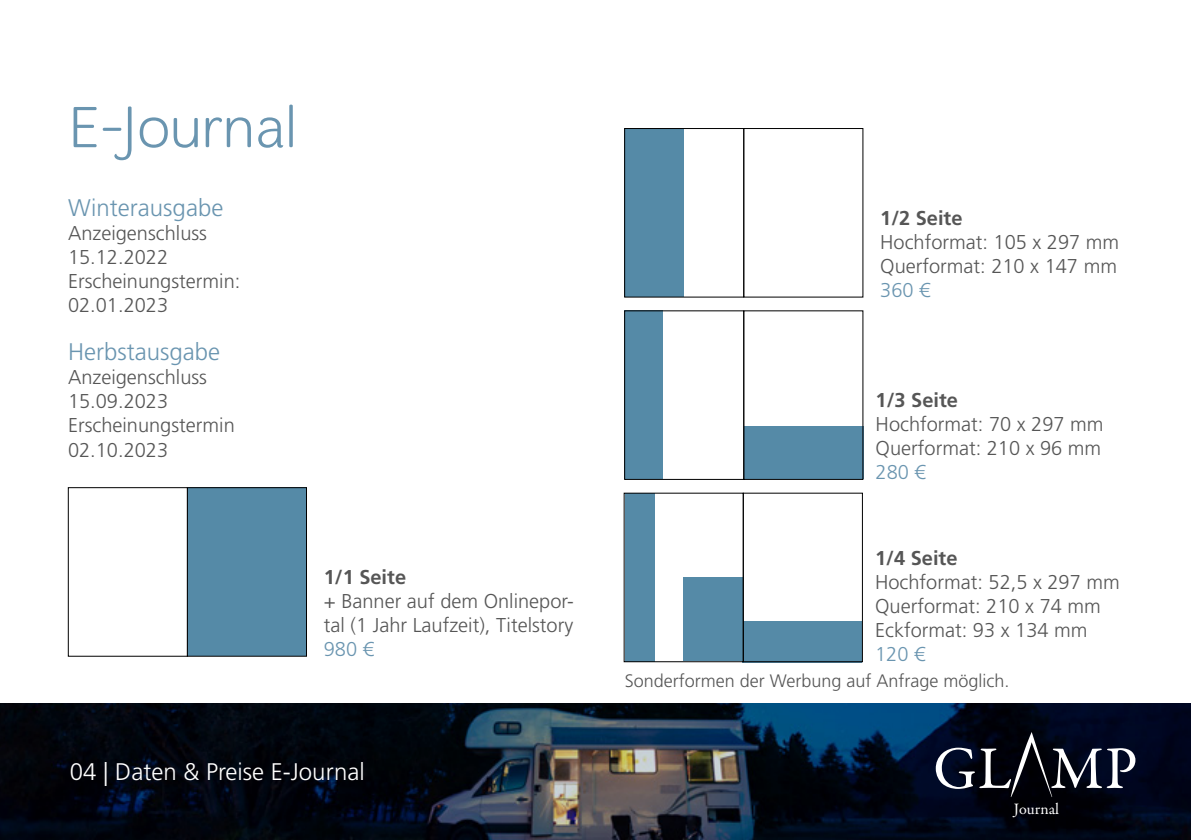
<style>
.page{position:relative;width:1191px;height:840px;background:#fff}
.page>*{position:absolute;margin:0;border:0;box-sizing:border-box;transform-origin:0 0}
.t1{font:60.6px "Garamond Premr Pro";color:#fff}
.t2{font:60px "Merge";color:#6a95b0}
.t3{font:300 24px "Frutiger LT Pro";color:#6a95b0}
.t4{font:300 24px "Frutiger LT Pro";color:#fff}
.t5{font:300 20px/24px "Frutiger LT Pro";color:#565656}
.t6{font:700 20px "Frutiger LT Pro";color:#565656}
.t7{font:300 20px "Frutiger LT Pro";color:#6a95b0}
.t8{font:300 18px "Frutiger LT Pro";color:#565656}
.t9{font:16px "Garamond Premr Pro";color:#fff}
</style>
<div class="page">
<svg style="left:0;top:703px;width:1191px;height:136px;background:#0e1826"></svg>
<svg style="left:1010px;top:731px;width:42px;height:65px;background:#202128"></svg>
<div style="left:68px;top:487px;width:120px;height:169px;border:1px solid #000"></div>
<div style="left:624px;top:128px;width:60px;height:168px;background:#558aa7"></div>
<div style="left:187px;top:487px;width:119px;height:169px;background:#558aa7"></div>
<div style="left:187px;top:487px;width:120px;height:169px;border:1px solid #000"></div>
<div style="left:744px;top:426px;width:119px;height:52px;background:#558aa7"></div>
<div style="left:743px;top:620px;width:119px;height:41px;background:#558aa7"></div>
<div style="left:624px;top:493px;width:30px;height:168px;background:#558aa7"></div>
<div style="left:683px;top:577px;width:59px;height:83px;background:#558aa7"></div>
<div style="left:624px;top:311px;width:39px;height:167px;background:#558aa7"></div>
<div style="left:743px;top:492px;width:120px;height:169px;border:1px solid #000"></div>
<div style="left:624px;top:128px;width:120px;height:169px;border:1px solid #000"></div>
<div style="left:743px;top:128px;width:120px;height:169px;border:1px solid #000"></div>
<div style="left:624px;top:310px;width:120px;height:169px;border:1px solid #000"></div>
<h2 class="t2" style="left:68px;top:93px;width:230px">E-Journal</h2>
<p class="t3" style="left:68px;top:194px;width:157px">Winterausgabe</p>
<p class="t5" style="left:68px;top:221px;width:174px">Anzeigenschluss<br>15.12.2022<br>Erscheinungstermin:<br>02.01.2023</p>
<p class="t3" style="left:68px;top:338px;width:154px">Herbstausgabe</p>
<p class="t5" style="left:68px;top:365px;width:168px">Anzeigenschluss<br>15.09.2023<br>Erscheinungstermin<br>02.10.2023</p>
<p class="t6" style="left:324px;top:565px;width:84px">1/1 Seite</p>
<p class="t5" style="left:324px;top:589px;width:251px">+ Banner auf dem Onlinepor&shy;tal (1 Jahr Laufzeit), Titelstory</p>
<p class="t7" style="left:324px;top:637px;width:52px">980 €</p>
<p class="t4" style="left:70px;top:757px;width:296px">04 | Daten &amp; Preise E-Journal</p>
<p class="t6" style="left:880px;top:206px;width:84px">1/2 Seite</p>
<p class="t5" style="left:880px;top:230px;width:240px">Hochformat: 105 x 297 mm<br>Querformat: 210 x 147 mm</p>
<p class="t7" style="left:880px;top:278px;width:52px">360 €</p>
<p class="t6" style="left:875px;top:388px;width:84px">1/3 Seite</p>
<p class="t5" style="left:875px;top:412px;width:229px">Hochformat: 70 x 297 mm<br>Querformat: 210 x 96 mm</p>
<p class="t7" style="left:875px;top:460px;width:52px">280 €</p>
<p class="t6" style="left:875px;top:546px;width:84px">1/4 Seite</p>
<p class="t5" style="left:875px;top:570px;width:246px">Hochformat: 52,5 x 297 mm<br>Querformat: 210 x 74 mm<br>Eckformat: 93 x 134 mm</p>
<p class="t7" style="left:875px;top:642px;width:52px">120 €</p>
<p class="t8" style="left:624px;top:669px;width:386px">Sonderformen der Werbung auf Anfrage möglich.</p>
<h1 class="t1" style="left:933px;top:731px;width:206px">GL MP</h1>
<p class="t9" style="left:1014px;top:798px;width:47px">Journal</p>
</div>
